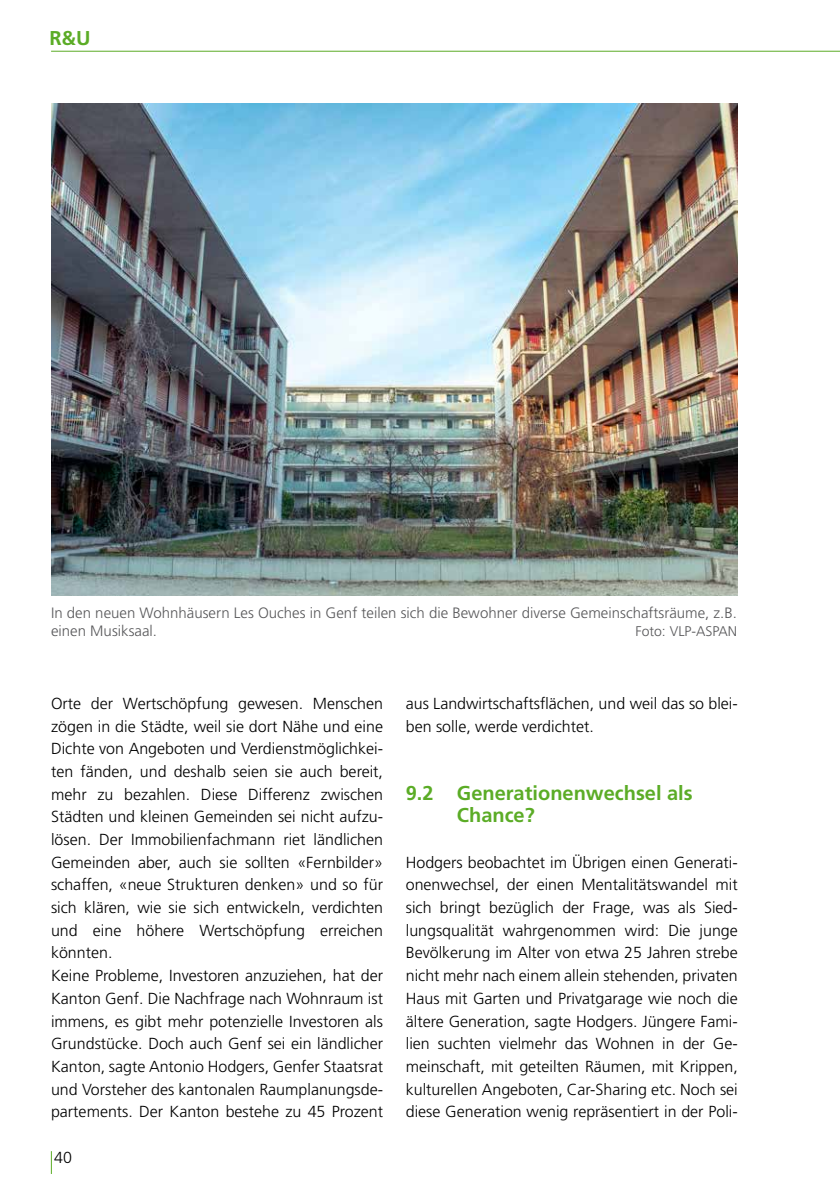
<style>
.page{position:relative;width:840px;height:1191px;background:#fff}
.page>*{position:absolute;margin:0;border:0;box-sizing:border-box;transform-origin:0 0}
.Untertitel_x_x{font:700 20px/22.6px "Frutiger LT Std";color:#5bac26}
.Fliesstext{font:300 16px/22.6px "Frutiger LT Std";color:#000;text-align:justify}
.Legenden{font:300 15px/18px "Frutiger LT Std";color:#58585a}
.Legenden-2{font:300 14px "Frutiger LT Std";color:#58585a}
</style>
<div class="page">
<hr style="left:51px;top:51px;width:788px;height:1px;background:#5bac26">
<svg style="left:51px;top:1151px;width:1px;height:23px"></svg>
<img style="left:51px;top:103px;width:686px;height:492px">
<p class="Untertitel_x_x" style="left:49px;top:27px;width:43px">R&amp;U</p>
<p class="Legenden" style="left:51px;top:604px;width:687px">In den neuen Wohnhäusern Les Ouches in Genf teilen sich die Bewohner diverse Gemeinschaftsräume, z.B. einen Musiksaal.</p>
<p class="Legenden-2" style="left:635px;top:623px;width:103px">Foto: VLP-ASPAN</p>
<p class="Fliesstext" style="left:51px;top:692px;width:333px">Orte der Wertschöpfung gewesen. Menschen zögen in die Städte, weil sie dort Nähe und eine Dichte von Angeboten und Verdienstmöglichkei&shy;ten fänden, und deshalb seien sie auch bereit, mehr zu bezahlen. Diese Differenz zwischen Städten und kleinen Gemeinden sei nicht aufzu&shy;lösen. Der Immobilienfachmann riet ländlichen Gemeinden aber, auch sie sollten «Fernbilder» schaffen, «neue Strukturen denken» und so für sich klären, wie sie sich entwickeln, verdichten und eine höhere Wertschöpfung erreichen könnten.</p>
<p class="Fliesstext" style="left:51px;top:964px;width:333px">Keine Probleme, Investoren anzuziehen, hat der Kanton Genf. Die Nachfrage nach Wohnraum ist immens, es gibt mehr potenzielle Investoren als Grundstücke. Doch auch Genf sei ein ländlicher Kanton, sagte Antonio Hodgers, Genfer Staatsrat und Vorsteher des kantonalen Raumplanungsde&shy;partements. Der Kanton bestehe zu 45 Prozent</p>
<p class="Fliesstext" style="left:54px;top:1146px;width:19px">40</p>
<p class="Fliesstext" style="left:405px;top:692px;width:333px">aus Landwirtschaftsflächen, und weil das so blei&shy;ben solle, werde verdichtet.</p>
<p class="Untertitel_x_x" style="left:456px;top:781px;width:237px;text-indent:-51px">9.2 Generationenwechsel als<br>Chance?</p>
<p class="Fliesstext" style="left:405px;top:851px;width:333px">Hodgers beobachtet im Übrigen einen Generati&shy;onenwechsel, der einen Mentalitätswandel mit sich bringt bezüglich der Frage, was als Sied&shy;lungsqualität wahrgenommen wird: Die junge Bevölkerung im Alter von etwa 25 Jahren strebe nicht mehr nach einem allein stehenden, privaten Haus mit Garten und Privatgarage wie noch die ältere Generation, sagte Hodgers. Jüngere Fami&shy;lien suchten vielmehr das Wohnen in der Ge&shy;meinschaft, mit geteilten Räumen, mit Krippen, kulturellen Angeboten, Car-Sharing etc. Noch sei diese Generation wenig repräsentiert in der Poli-</p>
</div>
